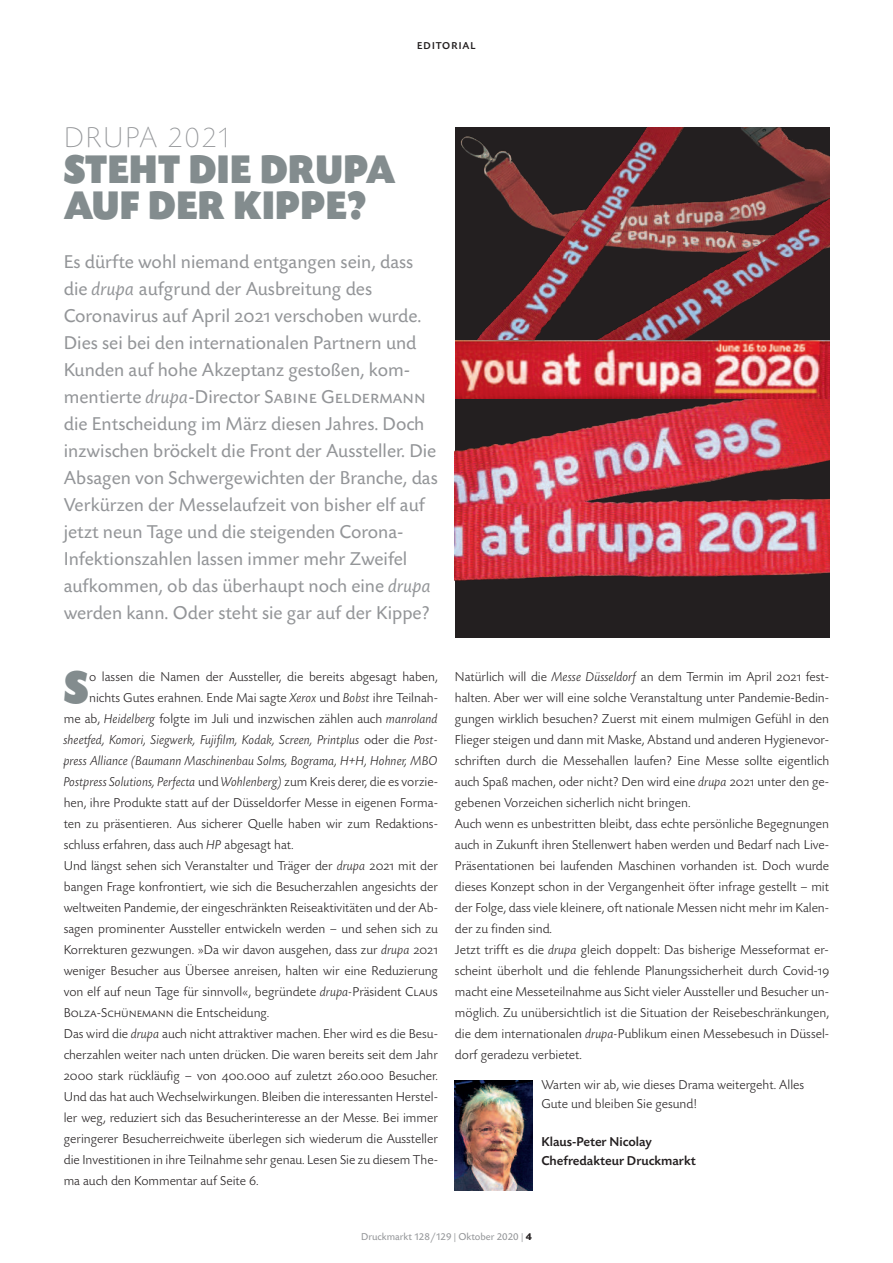
<style>
.page{position:relative;width:893px;height:1263px;background:#fff}
.page>*{position:absolute;margin:0;border:0;box-sizing:border-box;transform-origin:0 0}
.t1{font:48px "Today SB Ultra";color:#838c8e;scale:.9 1}
.t2{font:42px/36px "Today SB Ultra";letter-spacing:.01em;color:#838c8e;scale:.9 1}
.t3{font:300 expanded 30px "Today SB";letter-spacing:.05em;color:#939598}
.t4{font:19.5px/27px "Today SB";color:#939598}
.t5{font:300 13.5px/21px "Today SB";color:#231f20}
.t6{font:italic 300 13.5px "Today SB";color:#231f20}
.t7{font:500 13.5px/18.8px "Today SB";color:#231f20}
.t8{font:13.5px "Today SB Caps Lig";color:#231f20}
.t9{font:10.5px "Today SB";color:#939598}
.t10{font:500 10.5px "Today SB";letter-spacing:.1em;color:#231f20}
.s1{font-style:italic}
.s2{font-family:"Today SB Caps"}
.s3{font-style:normal}
.s4{font-family:"Today SB Caps Lig";font-weight:400}
.s5{font-family:"Today SB";font-weight:300}
.s6{font-weight:700;color:#231f20}
</style>
<div class="page">
<img style="left:455px;top:1080px;width:77px;height:111px">
<div style="left:455px;top:383px;width:374px;height:255px;background:#231f20"></div>
<img style="left:455px;top:398px;width:374px;height:183px">
<img style="left:455px;top:128px;width:374px;height:212px">
<img style="left:455px;top:340px;width:374px;height:58px">
<p class="t10" style="left:417px;top:40px;width:60px">EDITORIAL</p>
<h3 class="t3" style="left:64px;top:119px;width:170px">DRUPA 2021</h3>
<h2 class="t2" style="left:64px;top:151px;width:370px">STEHT DIE DRUPA<br>AUF DER KIPPE?</h2>
<p class="t4" style="left:64px;top:248px;width:375px">Es dürfte wohl niemand entgangen sein, dass die <span class="s1">drupa</span> aufgrund der Ausbreitung des Coronavirus auf April <span class="s2">2021</span> verschoben wurde.<br>Dies sei bei den internationalen Partnern und Kunden auf hohe Akzeptanz gestoßen, kom&shy;mentierte <span class="s1">drupa</span>-Director <span class="s2">Sabine Geldermann </span>die Entscheidung im März diesen Jahres. Doch inzwischen bröckelt die Front der Aussteller. Die Absagen von Schwergewichten der Branche, das Verkürzen der Messelaufzeit von bisher elf auf jetzt neun Tage und die steigenden Corona-Infektionszahlen lassen immer mehr Zweifel aufkommen, ob das überhaupt noch eine <span class="s1">drupa </span>werden kann. Oder steht sie gar auf der Kippe?</p>
<h1 class="t1" style="left:64px;top:659px;width:29px">S</h1>
<p class="t5" style="left:89px;top:666px;width:350px">o lassen die Namen der Aussteller, die bereits abgesagt haben,</p>
<p class="t5" style="left:89px;top:687px;width:350px">nichts Gutes erahnen. Ende Mai sagte <span class="s1">Xerox</span> und <span class="s1">Bobst</span> ihre Teilnah-</p>
<p class="t5" style="left:64px;top:708px;width:376px">me ab, <span class="s1">Heidelberg</span> folgte im Juli und inzwischen zählen auch <span class="s1">manroland</span></p>
<p class="t6" style="left:64px;top:731px;width:376px">sheetfed, Komori, Siegwerk, Fujifilm, Kodak, Screen, Printplus <span class="s3">oder die</span> Post-</p>
<p class="t6" style="left:64px;top:752px;width:376px">press Alliance (Baumann Maschinenbau Solms, Bograma, H+H, Hohner, MBO</p>
<p class="t6" style="left:64px;top:773px;width:376px">Postpress Solutions, Perfecta <span class="s3">und</span> Wohlenberg) <span class="s3">zum Kreis derer, die es vorzie-</span></p>
<p class="t5" style="left:64px;top:792px;width:376px">hen, ihre Produkte statt auf der Düsseldorfer Messe in eigenen Forma-</p>
<p class="t5" style="left:64px;top:813px;width:376px">ten zu präsentieren. Aus sicherer Quelle haben wir zum Redaktions-</p>
<p class="t5" style="left:64px;top:834px;width:231px">schluss erfahren, dass auch <span class="s1">HP</span> abgesagt hat.</p>
<p class="t5" style="left:64px;top:855px;width:376px">Und längst sehen sich Veranstalter und Träger der <span class="s1">drupa</span> <span class="s4">2021</span> mit der</p>
<p class="t5" style="left:64px;top:876px;width:376px">bangen Frage konfrontiert, wie sich die Besucherzahlen angesichts der</p>
<p class="t5" style="left:64px;top:897px;width:376px">weltweiten Pandemie, der eingeschränkten Reiseaktivitäten und der Ab-</p>
<p class="t5" style="left:64px;top:918px;width:376px">sagen prominenter Aussteller entwickeln werden – und sehen sich zu</p>
<p class="t5" style="left:64px;top:939px;width:376px">Korrekturen gezwungen. »Da wir davon ausgehen, dass zur <span class="s1">drupa</span> <span class="s4">2021</span></p>
<p class="t5" style="left:64px;top:960px;width:376px">weniger Besucher aus Übersee anreisen, halten wir eine Reduzierung</p>
<p class="t5" style="left:64px;top:981px;width:376px">von elf auf neun Tage für sinnvoll«, begründete <span class="s1">drupa-</span>Präsident <span class="s4">Claus</span></p>
<p class="t8" style="left:64px;top:1004px;width:207px">Bolza-Schünemann <span class="s5">die Entscheidung.</span></p>
<p class="t5" style="left:64px;top:1023px;width:376px;text-align:justify">Das wird die <span class="s1">drupa</span> auch nicht attraktiver machen. Eher wird es die Besu&shy;cherzahlen weiter nach unten drücken. Die waren bereits seit dem Jahr <span class="s4">2000</span> stark rückläufig – von <span class="s4">400.000</span> auf zuletzt <span class="s4">260.000</span> Besucher.<br>Und das hat auch Wechselwirkungen. Bleiben die interessanten Herstel&shy;ler weg, reduziert sich das Besucherinteresse an der Messe. Bei immer geringerer Besucherreichweite überlegen sich wiederum die Aussteller die Investitionen in ihre Teilnahme sehr genau. Lesen Sie zu diesem The&shy;ma auch den Kommentar auf Seite <span class="s4">6</span>.</p>
<p class="t5" style="left:455px;top:666px;width:376px">Natürlich will die <span class="s1">Messe Düsseldorf</span> an dem Termin im April <span class="s4">2021</span> fest&shy;halten. Aber wer will eine solche Veranstaltung unter Pandemie-Bedin&shy;gungen wirklich besuchen? Zuerst mit einem mulmigen Gefühl in den Flieger steigen und dann mit Maske, Abstand und anderen Hygienevor&shy;schriften durch die Messehallen laufen? Eine Messe sollte eigentlich auch Spaß machen, oder nicht? Den wird eine <span class="s1">drupa</span> <span class="s4">2021</span> unter den ge&shy;gebenen Vorzeichen sicherlich nicht bringen.<br>Auch wenn es unbestritten bleibt, dass echte persönliche Begegnungen auch in Zukunft ihren Stellenwert haben werden und Bedarf nach Live-Präsentationen bei laufenden Maschinen vorhanden ist. Doch wurde dieses Konzept schon in der Vergangenheit öfter infrage gestellt – mit der Folge, dass viele kleinere, oft nationale Messen nicht mehr im Kalen&shy;der zu finden sind.<br>Jetzt trifft es die <span class="s1">drupa</span> gleich doppelt: Das bisherige Messeformat er&shy;scheint überholt und die fehlende Planungssicherheit durch Covid-<span class="s4">19 </span>macht eine Messeteilnahme aus Sicht vieler Aussteller und Besucher un&shy;möglich. Zu unübersichtlich ist die Situation der Reisebeschränkungen, die dem internationalen <span class="s1">drupa-</span>Publikum einen Messebesuch in Düssel&shy;dorf geradezu verbietet.</p>
<p class="t5" style="left:541px;top:1075px;width:264px;line-height:18.8px">Warten wir ab, wie dieses Drama weitergeht. Alles<br>Gute und bleiben Sie gesund!</p>
<p class="t7" style="left:541px;top:1132px;width:156px">Klaus-Peter Nicolay<br>Chefredakteur Druckmarkt</p>
<p class="t9" style="left:361px;top:1230px;width:172px">Druckmarkt 128/129 | Oktober 2020 | <span class="s6">4</span></p>
</div>
